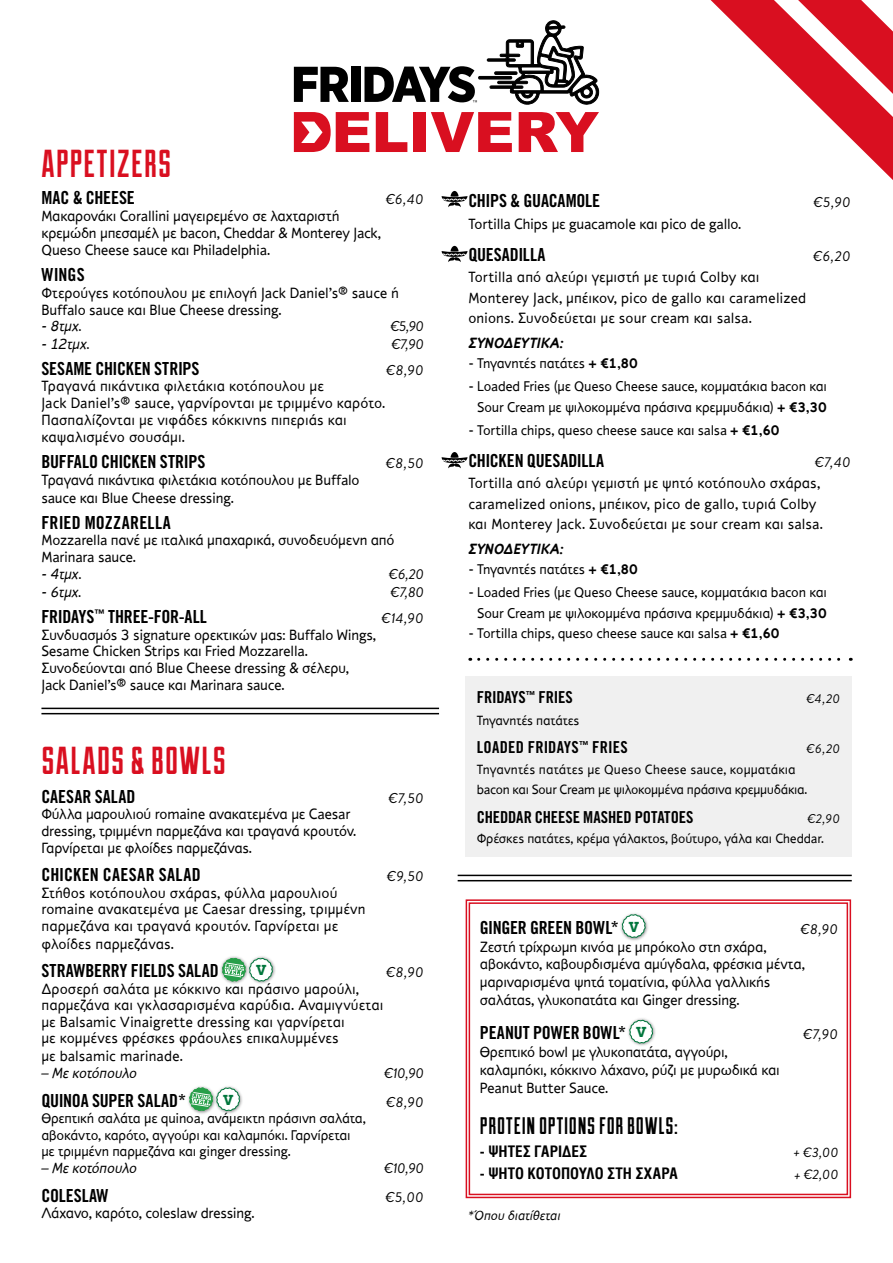
<style>
.page{position:relative;width:893px;height:1263px;background:#fff}
.page>*{position:absolute;margin:0;border:0;box-sizing:border-box;transform-origin:0 0}
.t1{font:39px "Duke Fill";letter-spacing:.035em;color:#d90f20}
.t2{font:24px "Duke Fill";letter-spacing:.035em;color:#000}
.t3{font:18px "Trade Gothic LT Std Bd Cn 20";letter-spacing:-.005em;color:#000}
.t4{font:18px "Trade Gothic LT Std Bd Cn 20";letter-spacing:.025em;color:#000}
.t5{font:16.5px "Trade Gothic LT Std Bd Cn 20";letter-spacing:-.005em;color:#000}
.t6{font:16.5px "Trade Gothic LT Std Bd Cn 20";letter-spacing:.015em;color:#000}
.t7{font:15.75px "UB Helvetica Cond Bold";letter-spacing:.005em;color:#000}
.t8{font:15px/16.8px "PF Textbook";letter-spacing:-.01em;color:#000}
.t9{font:italic 15px "PF Textbook";letter-spacing:-.015em;color:#000}
.t10{font:italic 700 15px "PF Textbook";color:#000}
.t11{font:14.25px/20.5px "PF Textbook";letter-spacing:-.015em;color:#000;text-align:right}
.t12{font:italic 14.25px "Brandon Grotesque";letter-spacing:.025em;color:#000}
.t13{font:700 13.8px "Arvo";color:#00763c}
.t14{font:13.5px/20.5px "PF Textbook";letter-spacing:-.015em;color:#000}
.t15{font:italic 13.5px "PF Textbook";letter-spacing:-.01em;color:#000}
.t16{font:italic 13.5px "Brandon Grotesque";color:#000}
.t17{font:italic 12.75px "Brandon Grotesque";color:#000}
.s1{font-weight:700}
.s2{font-family:"Arvo";font-weight:700;font-size:13.8px;color:#00763c}
</style>
<div class="page">
<div style="left:466px;top:676px;width:386px;height:180px;background:#f0f0f0"></div>
<hr style="left:41px;top:713px;width:398px;height:1px;background:#000">
<hr style="left:41px;top:708px;width:398px;height:1px;background:#000">
<hr style="left:458px;top:880px;width:394px;height:1px;background:#000">
<hr style="left:458px;top:875px;width:394px;height:1px;background:#000">
<svg style="left:479px;top:658px;width:372px;height:3px"></svg>
<svg style="left:711px;top:0;width:182px;height:180px"></svg>
<svg style="left:442px;top:191px;width:25px;height:16px"></svg>
<svg style="left:442px;top:246px;width:25px;height:16px"></svg>
<svg style="left:442px;top:452px;width:25px;height:16px"></svg>
<div style="left:219px;top:955px;width:31px;height:30px;background:#000;opacity:.51"></div>
<div style="left:247px;top:955px;width:29px;height:30px;background:#000;opacity:.51"></div>
<svg style="left:222px;top:957px;width:51px;height:25px"></svg>
<img style="left:249px;top:958px;width:24px;height:23px">
<div style="left:187px;top:1085px;width:30px;height:29px;background:#000;opacity:.51"></div>
<div style="left:214px;top:1085px;width:29px;height:29px;background:#000;opacity:.51"></div>
<svg style="left:189px;top:1087px;width:51px;height:24px"></svg>
<img style="left:216px;top:1088px;width:24px;height:23px">
<svg style="left:465px;top:899px;width:387px;height:300px"></svg>
<div style="left:469px;top:902px;width:379px;height:293px;border:1px solid #d90f20"></div>
<svg style="left:294px;top:20px;width:306px;height:132px"></svg>
<h1 class="t1" style="left:41px;top:141px;width:131px">APPETIZERS</h1>
<p class="t3" style="left:41px;top:187px;width:95px">MAC &amp; CHEESE</p>
<p class="t12" style="left:385px;top:190px;width:40px">€6,40</p>
<p class="t8" style="left:41px;top:208px;width:341px">Μακαρονάκι Corallini μαγειρεμένο σε λαχταριστή κρεμώδη μπεσαμέλ με bacon, Cheddar &amp; Monterey Jack,<br>Queso Cheese sauce και Philadelphia.</p>
<p class="t3" style="left:41px;top:264px;width:45px">WINGS</p>
<p class="t8" style="left:41px;top:284px;width:359px">Φτερούγες κοτόπουλου με επιλογή Jack Daniel’s® sauce ή<br>Buffalo sauce και Blue Cheese dressing.</p>
<p class="t9" style="left:41px;top:317px;width:42px">- 8τμχ.</p>
<p class="t12" style="left:390px;top:317px;width:35px">€5,90</p>
<p class="t9" style="left:41px;top:335px;width:50px">- 12τμχ.</p>
<p class="t12" style="left:391px;top:334px;width:34px">€7,90</p>
<p class="t3" style="left:41px;top:357px;width:160px">SESAME CHICKEN STRIPS</p>
<p class="t12" style="left:386px;top:360px;width:39px">€8,90</p>
<p class="t8" style="left:41px;top:378px;width:345px">Tραγανά πικάντικα φιλετάκια κοτόπουλου με<br>Jack Daniel’s® sauce, γαρνίρονται με τριμμένο καρότο.<br>Πασπαλίζονται με νιφάδες κόκκινης πιπεριάς και καψαλισμένο σουσάμι.</p>
<p class="t3" style="left:41px;top:451px;width:165px">BUFFALO CHICKEN STRIPS</p>
<p class="t12" style="left:386px;top:453px;width:40px">€8,50</p>
<p class="t8" style="left:41px;top:471px;width:320px;line-height:18.3px">Tραγανά πικάντικα φιλετάκια κοτόπουλου με Buffalo sauce και Blue Cheese dressing.</p>
<p class="t3" style="left:41px;top:511px;width:131px">FRIED MOZZARELLA</p>
<p class="t8" style="left:41px;top:532px;width:355px">Mozzarella πανέ με ιταλικά μπαχαρικά, συνοδευόμενη από<br>Marinara sauce.</p>
<p class="t9" style="left:41px;top:565px;width:42px">- 4τμχ.</p>
<p class="t12" style="left:389px;top:564px;width:37px">€6,20</p>
<p class="t9" style="left:41px;top:583px;width:41px">- 6τμχ.</p>
<p class="t12" style="left:390px;top:582px;width:35px">€7,80</p>
<p class="t3" style="left:41px;top:606px;width:167px">FRIDAYS<sup>™</sup> THREE-FOR-ALL</p>
<p class="t12" style="left:381px;top:608px;width:44px">€14,90</p>
<p class="t8" style="left:41px;top:626px;width:336px">Συνδυασμός 3 signature ορεκτικών μας: Buffalo Wings, Sesame Chicken Strips και Fried Mozzarella.<br>Συνοδεύονται από Blue Cheese dressing &amp; σέλερυ, Jack Daniel’s® sauce και Marinara sauce.</p>
<h1 class="t1" style="left:41px;top:738px;width:186px">SALADS &amp; BOWLS</h1>
<p class="t3" style="left:41px;top:785px;width:95px">CAESAR SALAD</p>
<p class="t12" style="left:388px;top:788px;width:37px">€7,50</p>
<p class="t8" style="left:41px;top:806px;width:316px">Φύλλα μαρουλιού romaine ανακατεμένα με Caesar dressing, τριμμένη παρμεζάνα και τραγανά κρουτόν.<br>Γαρνίρεται με φλοίδες παρμεζάνας.</p>
<p class="t4" style="left:41px;top:864px;width:161px">CHICKEN CAESAR SALAD</p>
<p class="t12" style="left:387px;top:867px;width:39px">€9,50</p>
<p class="t8" style="left:41px;top:885px;width:326px">Στήθος κοτόπουλου σχάρας, φύλλα μαρουλιού romaine ανακατεμένα με Caesar dressing, τριμμένη παρμεζάνα και τραγανά κρουτόν. Γαρνίρεται με</p>
<p class="t8" style="left:41px;top:935px;width:134px">φλοίδες παρμεζάνας.</p>
<p class="t3" style="left:41px;top:960px;width:179px">STRAWBERRY FIELDS SALAD</p>
<p class="t13" style="left:256px;top:962px;width:12px">V</p>
<p class="t12" style="left:386px;top:962px;width:39px">€8,90</p>
<p class="t8" style="left:41px;top:980px;width:343px">Δροσερή σαλάτα με κόκκινο και πράσινο μαρούλι, παρμεζάνα και γκλασαρισμένα καρύδια. Αναμιγνύεται με Balsamic Vinaigrette dressing και γαρνίρεται<br>με κομμένες φρέσκες φράουλες επικαλυμμένες</p>
<p class="t8" style="left:41px;top:1048px;width:143px">με balsamic marinade.</p>
<p class="t9" style="left:41px;top:1064px;width:97px">– Με κοτόπουλο</p>
<p class="t12" style="left:384px;top:1064px;width:42px">€10,90</p>
<p class="t3" style="left:41px;top:1089px;width:146px">QUINOA SUPER SALAD*</p>
<p class="t13" style="left:223px;top:1091px;width:12px">V</p>
<p class="t12" style="left:386px;top:1092px;width:39px">€8,90</p>
<p class="t11" style="left:41px;top:1110px;width:326px;line-height:16.5px;text-align:left">Θρεπτική σαλάτα με quinoa, ανάμεικτη πράσινη σαλάτα, αβοκάντο, καρότο, αγγούρι και καλαμπόκι. Γαρνίρεται με τριμμένη παρμεζάνα και ginger dressing.</p>
<p class="t9" style="left:41px;top:1159px;width:97px">– Με κοτόπουλο</p>
<p class="t12" style="left:384px;top:1159px;width:42px">€10,90</p>
<p class="t3" style="left:41px;top:1184px;width:69px">COLESLAW</p>
<p class="t12" style="left:385px;top:1187px;width:40px">€5,00</p>
<p class="t8" style="left:41px;top:1205px;width:215px">Λάχανο, καρότο, coleslaw dressing.</p>
<p class="t3" style="left:468px;top:190px;width:133px">CHIPS &amp; GUACAMOLE</p>
<p class="t12" style="left:813px;top:192px;width:39px">€5,90</p>
<p class="t8" style="left:468px;top:216px;width:275px">Tortilla Chips με guacamole και pico de gallo.</p>
<p class="t3" style="left:468px;top:244px;width:79px">QUESADILLA</p>
<p class="t12" style="left:813px;top:247px;width:39px">€6,20</p>
<p class="t8" style="left:468px;top:267px;width:339px;line-height:20.5px">Tortilla από αλεύρι γεμιστή με τυριά Colby και<br>Monterey Jack, μπέικον, pico de gallo και caramelized onions. Συνοδεύεται με sour cream και salsa.</p>
<p class="t10" style="left:468px;top:334px;width:97px">ΣΥΝΟΔΕΥΤΙΚΑ:</p>
<p class="t11" style="left:468px;top:353px;width:171px">- Τηγανητές πατάτες <span class="s1">+ €1,80</span></p>
<p class="t11" style="left:468px;top:376px;width:360px">- Loaded Fries (με Queso Cheese sauce, κομματάκια bacon και<br>Sour Cream με ψιλοκομμένα πράσινα κρεμμυδάκια) <span class="s1">+ €3,30</span></p>
<p class="t11" style="left:468px;top:420px;width:313px">- Τortilla chips, queso cheese sauce και salsa <span class="s1">+ €1,60</span></p>
<p class="t3" style="left:468px;top:450px;width:137px">CHICKEN QUESADILLA</p>
<p class="t12" style="left:814px;top:453px;width:38px">€7,40</p>
<p class="t8" style="left:468px;top:473px;width:356px;line-height:20.5px">Tortilla από αλεύρι γεμιστή με ψητό κοτόπουλο σχάρας, caramelized onions, μπέικον, pico de gallo, τυριά Colby και Monterey Jack. Συνοδεύεται με sour cream και salsa.</p>
<p class="t10" style="left:468px;top:540px;width:97px">ΣΥΝΟΔΕΥΤΙΚΑ:</p>
<p class="t11" style="left:468px;top:559px;width:171px">- Τηγανητές πατάτες <span class="s1">+ €1,80</span></p>
<p class="t11" style="left:468px;top:582px;width:360px">- Loaded Fries (με Queso Cheese sauce, κομματάκια bacon και<br>Sour Cream με ψιλοκομμένα πράσινα κρεμμυδάκια) <span class="s1">+ €3,30</span></p>
<p class="t11" style="left:468px;top:623px;width:313px">- Τortilla chips, queso cheese sauce και salsa <span class="s1">+ €1,60</span></p>
<p class="t5" style="left:477px;top:687px;width:97px">FRIDAYS<sup>™</sup> FRIES</p>
<p class="t17" style="left:806px;top:690px;width:36px">€4,20</p>
<p class="t14" style="left:477px;top:711px;width:104px">Τηγανητές πατάτες</p>
<p class="t6" style="left:477px;top:737px;width:153px">LOADED FRIDAYS<sup>™</sup> FRIES</p>
<p class="t17" style="left:806px;top:740px;width:35px">€6,20</p>
<p class="t14" style="left:477px;top:759px;width:332px">Τηγανητές πατάτες με Queso Cheese sauce, κομματάκια bacon και Sour Cream με ψιλοκομμένα πράσινα κρεμμυδάκια.</p>
<p class="t5" style="left:477px;top:807px;width:218px">CHEDDAR CHEESE MASHED POTATOES</p>
<p class="t17" style="left:807px;top:809px;width:34px">€2,90</p>
<p class="t14" style="left:477px;top:828px;width:349px">Φρέσκες πατάτες, κρέμα γάλακτος, βούτυρο, γάλα και Cheddar.</p>
<p class="t3" style="left:480px;top:916px;width:161px">GINGER GREEN BOWL* <span class="s2">V</span></p>
<p class="t12" style="left:800px;top:919px;width:39px">€8,90</p>
<p class="t8" style="left:480px;top:937px;width:326px;line-height:18px">Ζεστή τρίχρωμη κινόα με μπρόκολο στη σχάρα, αβοκάντο, καβουρδισμένα αμύγδαλα, φρέσκια μέντα, μαριναρισμένα ψητά τοματίνια, φύλλα γαλλικής σαλάτας, γλυκοπατάτα και Ginger dressing.</p>
<p class="t3" style="left:480px;top:1022px;width:168px">PEANUT POWER BOWL* <span class="s2">V</span></p>
<p class="t12" style="left:803px;top:1024px;width:37px">€7,90</p>
<p class="t8" style="left:480px;top:1043px;width:301px;line-height:18px">Θρεπτικό bowl με γλυκοπατάτα, αγγούρι, καλαμπόκι, κόκκινο λάχανο, ρύζι με μυρωδικά και<br>Peanut Butter Sauce.</p>
<h2 class="t2" style="left:480px;top:1112px;width:199px">PROTEIN OPTIONS FOR BOWLS:</h2>
<p class="t7" style="left:480px;top:1142px;width:109px">- ΨΗΤΕΣ ΓΑΡΙΔΕΣ</p>
<p class="t16" style="left:794px;top:1143px;width:46px">+ €3,00</p>
<p class="t7" style="left:480px;top:1164px;width:199px">- ΨΗΤΟ ΚΟΤΟΠΟΥΛΟ ΣΤΗ ΣΧΑΡΑ</p>
<p class="t16" style="left:794px;top:1165px;width:46px">+ €2,00</p>
<p class="t15" style="left:468px;top:1207px;width:94px">*Όπου διατίθεται</p>
</div>
